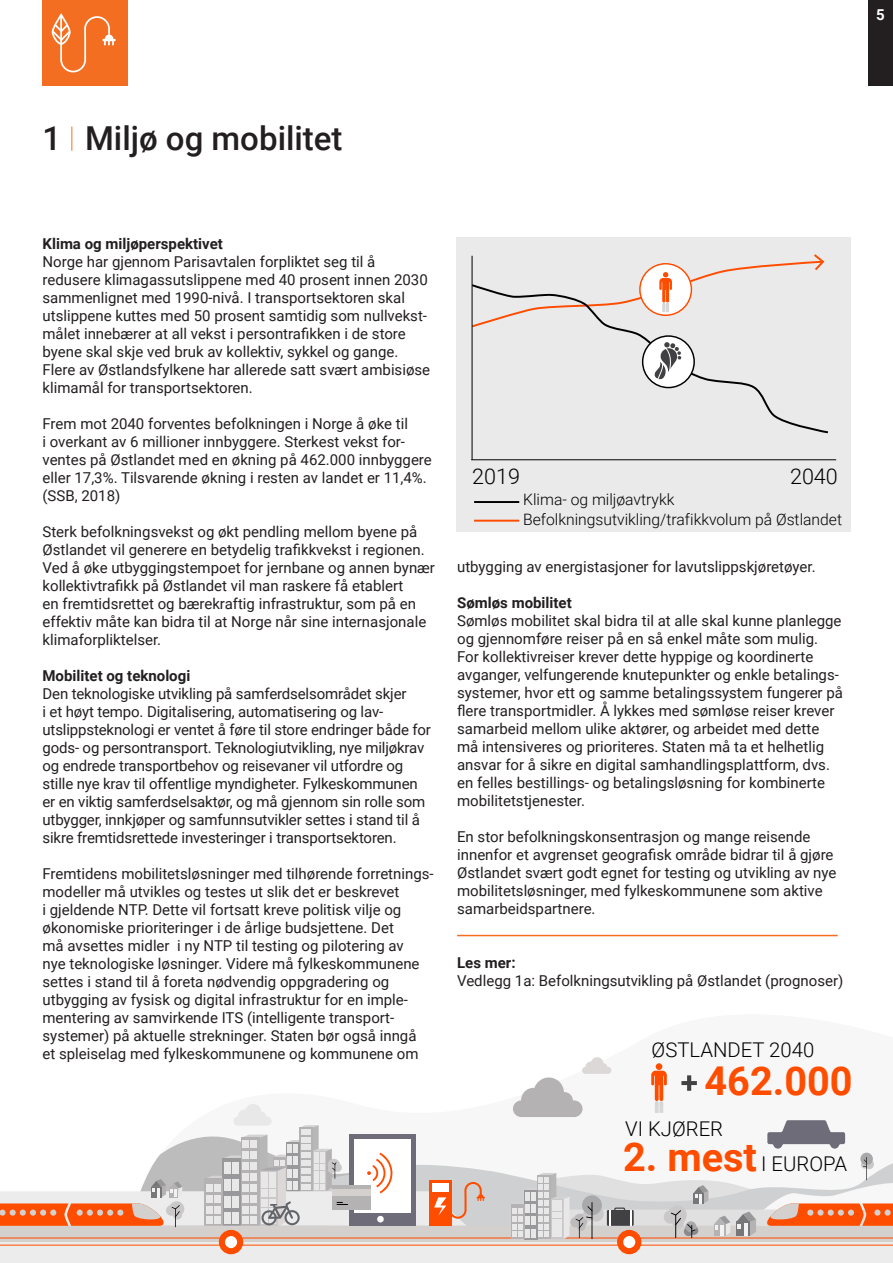
<style>
.page{position:relative;width:893px;height:1263px;background:#fff}
.page>*{position:absolute;margin:0;border:0;box-sizing:border-box;transform-origin:0 0}
.t1{font:700 39.75px "Roboto";color:#ff4d00}
.Overskrifter{font:500 33px "Roboto";color:#231f20}
.t2{font:300 21.6px "Roboto";color:#000}
.t3{font:300 20.25px "Roboto";color:#000}
.t4{font:300 15.75px/19.6px "Roboto";color:#000}
.t5{font:15px/18px "Roboto";color:#231f20}
.t6{font:700 15px "Roboto";color:#231f20}
.t7{font:700 15px "Roboto";color:#fff}
</style>
<div class="page">
<svg style="left:0;top:1057px;width:893px;height:206px"></svg>
<div style="left:43px;top:0;width:85px;height:85px;background:#f36e21"></div>
<svg style="left:71px;top:126px;width:1px;height:25px"></svg>
<div style="left:456px;top:237px;width:395px;height:294px;background:#eaeaea"></div>
<svg style="left:471px;top:328px;width:357px;height:106px"></svg>
<div style="left:643px;top:336px;width:51px;height:52px;background:#fff;border-radius:50%"></div>
<div style="left:642px;top:335px;width:53px;height:53px;border:1px solid #000;border-radius:50%"></div>
<svg style="left:471px;top:254px;width:353px;height:74px"></svg>
<hr style="left:472px;top:256px;width:1px;height:204px;background:#000">
<hr style="left:471px;top:459px;width:365px;height:1px;background:#000">
<svg style="left:654px;top:342px;width:27px;height:38px"></svg>
<hr style="left:474px;top:501px;width:45px;height:2px;background:#000">
<hr style="left:474px;top:520px;width:45px;height:2px;background:#ff4d00">
<svg style="left:51px;top:13px;width:65px;height:60px"></svg>
<hr style="left:457px;top:935px;width:381px;height:1px;background:#f36e21">
<div style="left:868px;top:0;width:25px;height:85px;background:#231f20"></div>
<p class="t7" style="left:876px;top:5px;width:10px">5</p>
<p class="Overskrifter" style="left:43px;top:116px;width:20px">1</p>
<p class="Overskrifter" style="left:85px;top:116px;width:259px">Miljø og mobilitet</p>
<p class="t6" style="left:43px;top:234px;width:182px">Klima og miljøperspektivet</p>
<p class="t5" style="left:43px;top:252px;width:389px">Norge har gjennom Parisavtalen forpliktet seg til å redusere klimagassutslippene med 40 prosent innen 2030 sammenlignet med 1990-nivå. I transportsektoren skal utslippene kuttes med 50 prosent samtidig som nullvekst&shy;målet innebærer at all vekst i persontrafikken i de store byene skal skje ved bruk av kollektiv, sykkel og gange.<br>Flere av Østlandsfylkene har allerede satt svært ambisiøse klimamål for transportsektoren.</p>
<p class="t5" style="left:43px;top:414px;width:391px">Frem mot 2040 forventes befolkningen i Norge å øke til<br>i overkant av 6 millioner innbyggere. Sterkest vekst for&shy;ventes på Østlandet med en økning på 462.000 innbyggere eller 17,3%. Tilsvarende økning i resten av landet er 11,4%. (SSB, 2018)</p>
<p class="t5" style="left:43px;top:522px;width:394px">Sterk befolkningsvekst og økt pendling mellom byene på Østlandet vil generere en betydelig trafikkvekst i regionen.<br>Ved å øke utbyggingstempoet for jernbane og annen bynær kollektivtrafikk på Østlandet vil man raskere få etablert<br>en fremtidsrettet og bærekraftig infrastruktur, som på en effektiv måte kan bidra til at Norge når sine internasjonale klimaforpliktelser.</p>
<p class="t6" style="left:43px;top:666px;width:149px">Mobilitet og teknologi</p>
<p class="t5" style="left:43px;top:684px;width:390px">Den teknologiske utvikling på samferdselsområdet skjer<br>i et høyt tempo. Digitalisering, automatisering og lav&shy;utslippsteknologi er ventet å føre til store endringer både for gods- og persontransport. Teknologiutvikling, nye miljøkrav og endrede transportbehov og reisevaner vil utfordre og stille nye krav til offentlige myndigheter. Fylkeskommunen er en viktig samferdselsaktør, og må gjennom sin rolle som utbygger, innkjøper og samfunnsutvikler settes i stand til å sikre fremtidsrettede investeringer i transportsektoren.</p>
<p class="t5" style="left:43px;top:864px;width:392px">Fremtidens mobilitetsløsninger med tilhørende forretnings&shy;modeller må utvikles og testes ut slik det er beskrevet<br>i gjeldende NTP. Dette vil fortsatt kreve politisk vilje og økonomiske prioriteringer i de årlige budsjettene. Det<br>må avsettes midler i ny NTP til testing og pilotering av<br>nye teknologiske løsninger. Videre må fylkeskommunene settes i stand til å foreta nødvendig oppgradering og utbygging av fysisk og digital infrastruktur for en imple&shy;mentering av samvirkende ITS (intelligente transport&shy;systemer) på aktuelle strekninger. Staten bør også inngå et spleiselag med fylkeskommunene og kommunene om</p>
<p class="t2" style="left:472px;top:461px;width:49px">2019</p>
<p class="t2" style="left:790px;top:461px;width:49px">2040</p>
<p class="t4" style="left:523px;top:489px;width:320px">Klima- og miljøavtrykk<br>Befolkningsutvikling/trafikkvolum på Østlandet</p>
<p class="t5" style="left:457px;top:557px;width:360px">utbygging av energistasjoner for lavutslippskjøretøyer.</p>
<p class="t6" style="left:457px;top:592px;width:116px">Sømløs mobilitet</p>
<p class="t5" style="left:457px;top:611px;width:387px">Sømløs mobilitet skal bidra til at alle skal kunne planlegge og gjennomføre reiser på en så enkel måte som mulig.<br>For kollektivreiser krever dette hyppige og koordinerte avganger, velfungerende knutepunkter og enkle betalings&shy;systemer, hvor ett og samme betalingssystem fungerer på flere transportmidler. Å lykkes med sømløse reiser krever samarbeid mellom ulike aktører, og arbeidet med dette må intensiveres og prioriteres. Staten må ta et helhetlig ansvar for å sikre en digital samhandlingsplattform, dvs. en felles bestillings- og betalingsløsning for kombinerte mobilitetstjenester.</p>
<p class="t5" style="left:457px;top:827px;width:381px">En stor befolkningskonsentrasjon og mange reisende innenfor et avgrenset geografisk område bidrar til å gjøre Østlandet svært godt egnet for testing og utvikling av nye mobilitetsløsninger, med fylkeskommunene som aktive samarbeidspartnere.</p>
<p class="t6" style="left:457px;top:952px;width:60px">Les mer:</p>
<p class="t5" style="left:457px;top:971px;width:388px">Vedlegg 1a: Befolkningsutvikling på Østlandet (prognoser)</p>
<h3 class="t3" style="left:652px;top:1036px;width:164px">ØSTLANDET 2040</h3>
<h1 class="t1" style="left:704px;top:1053px;width:150px">462.000</h1>
<h3 class="t3" style="left:625px;top:1115px;width:99px">VI KJØRER</h3>
<h1 class="t1" style="left:623px;top:1129px;width:135px">2. mest</h1>
<h3 class="t3" style="left:761px;top:1149px;width:87px">I EUROPA</h3>
</div>
